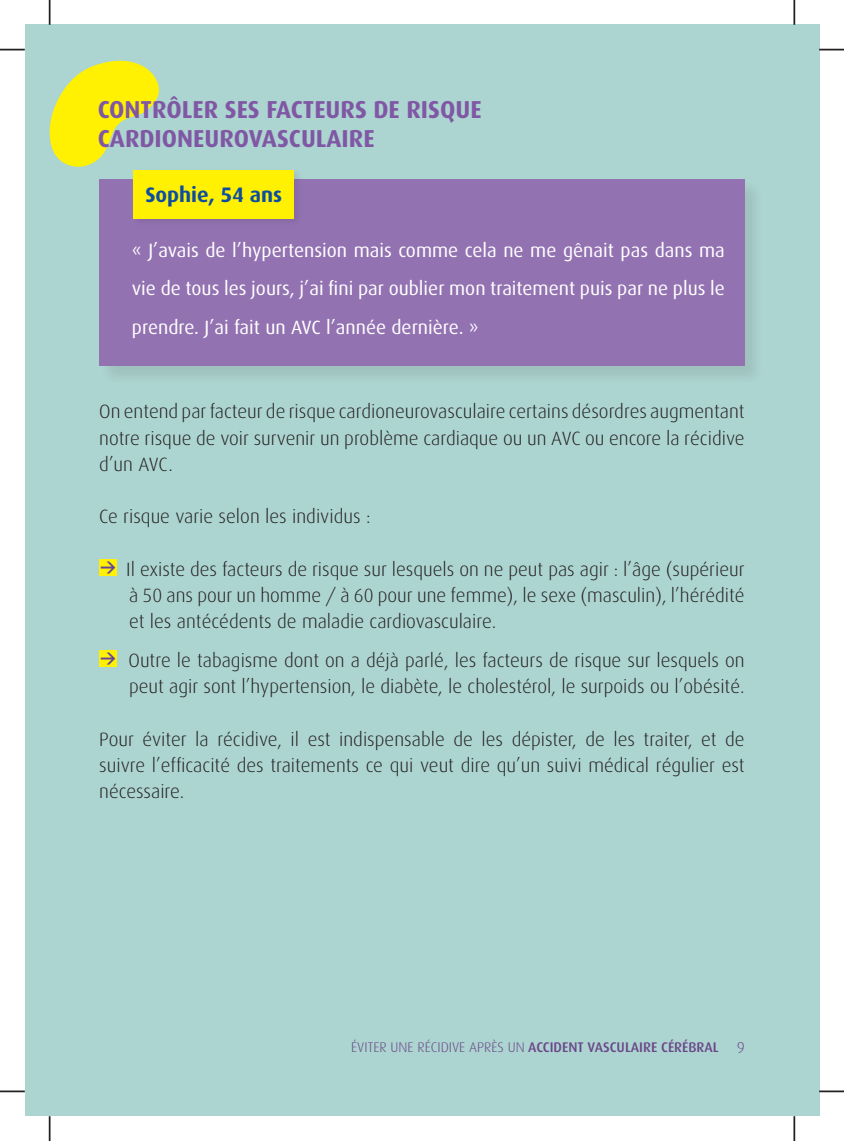
<style>
.page{position:relative;width:844px;height:1141px;background:#fff}
.page>*{position:absolute;margin:0;border:0;box-sizing:border-box;transform-origin:0 0}
.t1{font:700 24.5px/29.4px "Dax";color:#8057a4}
.t2{font:700 21px "Dax";color:#0d4da1}
.t3{font:300 19.25px/26.2px "Dax";color:#231f20;text-align:justify}
.t4{font:19.25px/38.5px "Dax";color:#fff;text-align:justify}
.t5{font:500 14px "Dax";color:#6a4689}
.s1{font-weight:300}
.s2{font-weight:300;font-size:15.75px}
</style>
<div class="page">
<div style="left:25px;top:25px;width:794px;height:1091px;background:#acd4d0"></div>
<div style="left:99px;top:559px;width:17px;height:17px;background:#fff101"></div>
<div style="left:99px;top:650px;width:17px;height:17px;background:#fff101"></div>
<div style="left:100px;top:180px;width:664px;height:205px;background:#a4cac6"></div>
<div style="left:99px;top:180px;width:645px;height:186px;background:#9372b2"></div>
<div style="left:131px;top:168px;width:172px;height:60px;background:#231f20;opacity:.1"></div>
<div style="left:133px;top:170px;width:161px;height:49px;background:#fff101"></div>
<svg style="left:49px;top:60px;width:112px;height:109px"></svg>
<svg style="left:0;top:49px;width:25px;height:1px"></svg>
<svg style="left:49px;top:0;width:1px;height:25px"></svg>
<svg style="left:819px;top:49px;width:24px;height:1px"></svg>
<hr style="left:793px;top:0;width:2px;height:25px;background:#231f20">
<hr style="left:0;top:1090px;width:25px;height:2px;background:#231f20">
<svg style="left:49px;top:1116px;width:1px;height:25px"></svg>
<hr style="left:819px;top:1090px;width:24px;height:2px;background:#231f20">
<hr style="left:793px;top:1116px;width:2px;height:25px;background:#231f20">
<p class="t1" style="left:98px;top:95px;width:385px">CONTRÔLER SES FACTEURS DE RISQUE<br>CARDIONEUROVASCULAIRE</p>
<p class="t2" style="left:145px;top:183px;width:138px">Sophie, 54 ans</p>
<p class="t4" style="left:132px;top:231px;width:594px">« J’avais de l’hypertension mais comme cela ne me gênait pas dans ma vie de tous les jours, j’ai fini par oublier mon traitement puis par ne plus le prendre. J’ai fait un AVC l’année dernière. »</p>
<p class="t3" style="left:99px;top:399px;width:646px">On entend par facteur de risque cardioneurovasculaire certains désordres augmentant notre risque de voir survenir un problème cardiaque ou un AVC ou encore la récidive d’un AVC.</p>
<p class="t3" style="left:99px;top:504px;width:273px">Ce risque varie selon les individus :</p>
<p class="t3" style="left:129px;top:556px;width:617px;text-indent:-29px"><sup>&gt;</sup> Il existe des facteurs de risque sur lesquels on ne peut pas agir : l’âge (supérieur à 50 ans pour un homme / à 60 pour une femme), le sexe (masculin), l’hérédité et les antécédents de maladie cardiovasculaire.</p>
<p class="t3" style="left:100px;top:647px;width:646px;text-align:right"><sup>&gt;</sup> Outre le tabagisme dont on a déjà parlé, les facteurs de risque sur lesquels on peut agir sont l’hypertension, le diabète, le cholestérol, le surpoids ou l’obésité.</p>
<p class="t3" style="left:99px;top:726px;width:646px">Pour éviter la récidive, il est indispensable de les dépister, de les traiter, et de suivre l’efficacité des traitements ce qui veut dire qu’un suivi médical régulier est nécessaire.</p>
<p class="t5" style="left:351px;top:1039px;width:395px"><span class="s1">éVITER UNE RÉCIDIVE APRÈS UN</span> ACCIDENT VASCULAIRE CÉRÉBRAL <span class="s2">9</span></p>
</div>
